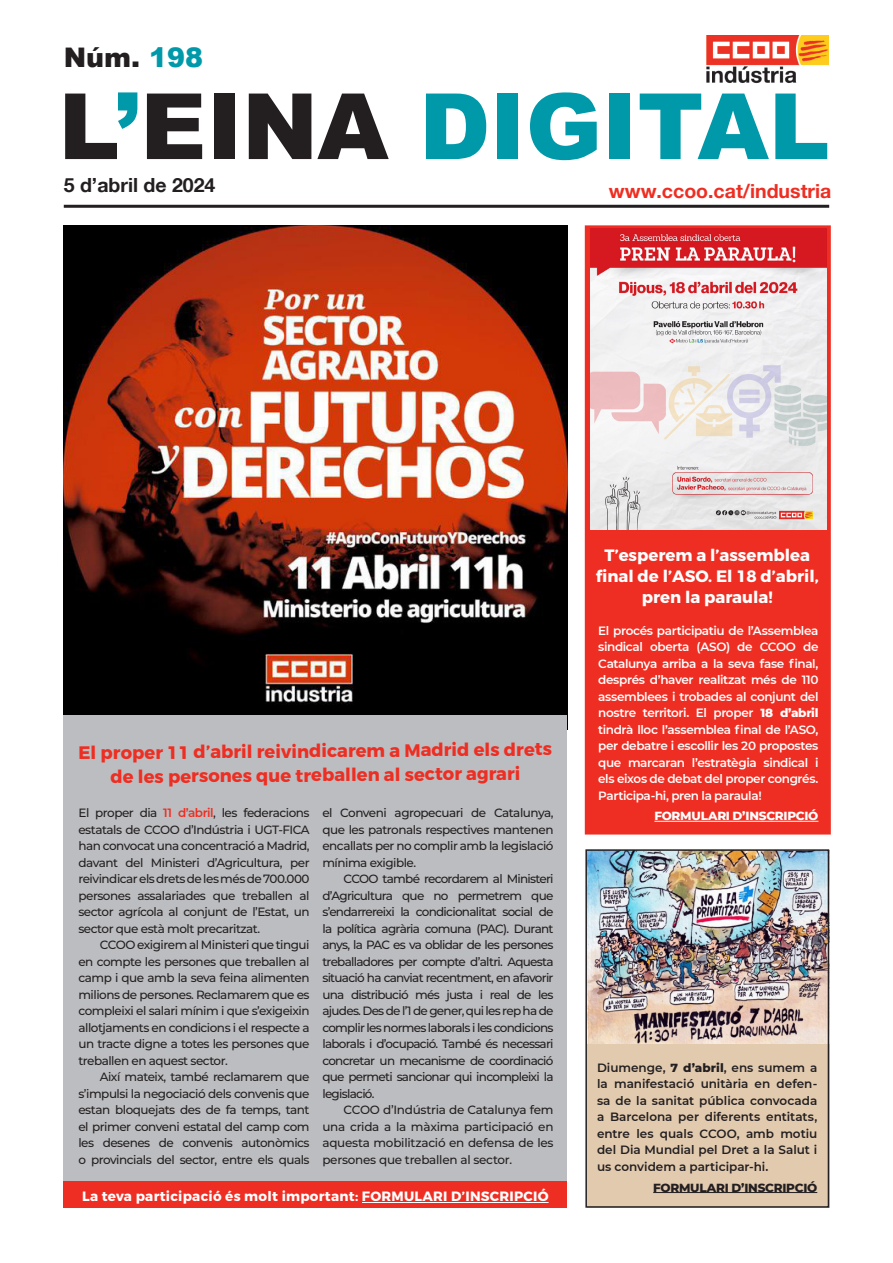
<style>
.page{position:relative;width:893px;height:1263px;background:#fff}
.page>*{position:absolute;margin:0;border:0;box-sizing:border-box;transform-origin:0 0}
.t1{font:900 91.5px "Arial";color:#0099a9}
.t2{font:900 27px "Arial";color:#231f20}
.t3{font:700 19.5px "Helvetica Neue LT Pro";color:#ee2e22}
.t4{font:19.5px "Helve Neu Bol 75";color:#231f20}
.Peu_de_foto{font:700 18px "Montserrat";letter-spacing:-.01em;color:#ee2e22}
.Peu_de_foto-2{font:700 16.5px/21px "Montserrat";color:#fff;text-align:center}
.Peu_de_foto-3{font:700 13.5px "Montserrat";letter-spacing:.02em;color:#fff}
.Peu_de_foto-4{font:500 12px/16.5px "Montserrat";letter-spacing:-.04em;color:#231f20;text-align:justify}
.t5{font:600 12px/16.5px "Montserrat";letter-spacing:-.03em;color:#fff;text-align:justify}
.t6{font:600 12px/16.5px "Montserrat";color:#231f20;text-align:justify}
.t7{font:800 12px "Montserrat";letter-spacing:-.02em;color:#fff}
.t8{font:800 12px "Montserrat";letter-spacing:-.02em;color:#231f20}
.s1{color:#0099a9}
.s2{color:#231f20}
.s3{font-weight:600;color:#ee2e22}
.s4{font-weight:800}
</style>
<div class="page">
<hr style="left:64px;top:205px;width:765px;height:3px;background:#231f20">
<img style="left:706px;top:35px;width:123px;height:49px">
<div style="left:585px;top:225px;width:246px;height:609px;background:#ee2e22;border:3px solid #ee2e22"></div>
<hr style="left:654px;top:821px;width:164px;height:1px;background:#fff">
<img style="left:590px;top:229px;width:236px;height:300px">
<img style="left:64px;top:226px;width:503px;height:490px">
<div style="left:64px;top:716px;width:503px;height:492px;background:#bcbdc0"></div>
<div style="left:64px;top:1181px;width:503px;height:27px;background:#ee2e22"></div>
<hr style="left:362px;top:1202px;width:187px;height:1px;background:#fff">
<img style="left:588px;top:852px;width:238px;height:192px">
<div style="left:587px;top:1044px;width:242px;height:164px;background:#e2caaf"></div>
<hr style="left:653px;top:1192px;width:164px;height:1px;background:#231f20">
<div style="left:585px;top:849px;width:244px;height:359px;border:2px solid #231f20"></div>
<p class="t2" style="left:64px;top:38px;width:141px">Núm. <span class="s1">198</span></p>
<p class="t1" style="left:58px;top:60px;width:773px"><span class="s2">L</span>’<span class="s2">EINA</span> DIGITAL</p>
<p class="t4" style="left:64px;top:173px;width:153px">5 d’abril de 2024</p>
<p class="t3" style="left:609px;top:179px;width:224px">www.ccoo.cat/industria</p>
<p class="Peu_de_foto" style="left:78px;top:740px;width:475px">El proper 11 d’abril reivindicarem a Madrid els drets</p>
<p class="Peu_de_foto" style="left:111px;top:764px;width:411px">de les persones que treballen al sector agrari</p>
<p class="Peu_de_foto-4" style="left:78px;top:804px;width:233px">El proper dia <span class="s3">11 d’abril</span>, les federacions estatals de CCOO d’Indústria i UGT-FICA han convocat una concentració a Madrid, davant del Ministeri d’Agricultura, per reivindicar els drets de les més de 700.000 persones assalariades que treballen al sector agrícola al conjunt de l’Estat, un sector que està molt precaritzat.</p>
<p class="Peu_de_foto-4" style="left:78px;top:936px;width:233px;text-indent:21px">CCOO exigirem al Ministeri que tingui en compte les persones que treballen al camp i que amb la seva feina alimenten milions de persones. Reclamarem que es compleixi el salari mínim i que s’exigeixin allotjaments en condicions i el respecte a un tracte digne a totes les persones que treballen en aquest sector.</p>
<p class="Peu_de_foto-4" style="left:78px;top:1068px;width:233px;text-indent:21px">Així mateix, també reclamarem que s’impulsi la negociació dels convenis que estan bloquejats des de fa temps, tant el primer conveni estatal del camp com les desenes de convenis autonòmics o provincials del sector, entre els quals</p>
<p class="Peu_de_foto-4" style="left:322px;top:804px;width:233px">el Conveni agropecuari de Catalunya, que les patronals respectives mantenen encallats per no complir amb la legislació mínima exigible.</p>
<p class="Peu_de_foto-4" style="left:322px;top:870px;width:233px;text-indent:21px">CCOO també recordarem al Ministeri d’Agricultura que no permetrem que s’endarrereixi la condicionalitat social de la política agrària comuna (PAC). Durant anys, la PAC es va oblidar de les persones treballadores per compte d’altri. Aquesta situació ha canviat recentment, en afavorir una distribució més justa i real de les ajudes. Des de l’1 de gener, qui les rep ha de complir les normes laborals i les condicions laborals i d’ocupació. També és necessari concretar un mecanisme de coordinació que permeti sancionar qui incompleixi la legislació.</p>
<p class="Peu_de_foto-4" style="left:322px;top:1101px;width:233px;text-indent:21px">CCOO d’Indústria de Catalunya fem una crida a la màxima participació en aquesta mobilització en defensa de les persones que treballen al sector.</p>
<p class="Peu_de_foto-3" style="left:82px;top:1188px;width:468px">La teva participació és molt important: FORMULARI D’INSCRIPCIÓ</p>
<p class="Peu_de_foto-2" style="left:596px;top:545px;width:224px">T’esperem a l’assemblea final de l’ASO. El 18 d’abril, pren la paraula!</p>
<p class="t5" style="left:598px;top:621px;width:222px">El procés participatiu de l’Assemblea sindical oberta (ASO) de CCOO de Catalunya arriba a la seva fase final, després d’haver realitzat més de 110 assemblees i trobades al conjunt del nostre territori. El proper <span class="s4">18 d’abril </span>tindrà lloc l’assemblea final de l’ASO, per debatre i escollir les 20 propostes que marcaran l’estratègia sindical i els eixos de debat del proper congrés.<br>Participa-hi, pren la paraula!</p>
<p class="t7" style="left:654px;top:807px;width:166px">FORMULARI D’INSCRIPCIÓ</p>
<p class="t6" style="left:597px;top:1059px;width:222px">Diumenge, <span class="s4">7 d’abril</span>, ens sumem a la manifestació unitària en defen&shy;sa de la sanitat pública convocada a Barcelona per diferents entitats, entre les quals CCOO, amb motiu del Dia Mundial pel Dret a la Salut i us convidem a participar-hi.</p>
<p class="t8" style="left:653px;top:1178px;width:166px">FORMULARI D’INSCRIPCIÓ</p>
</div>
